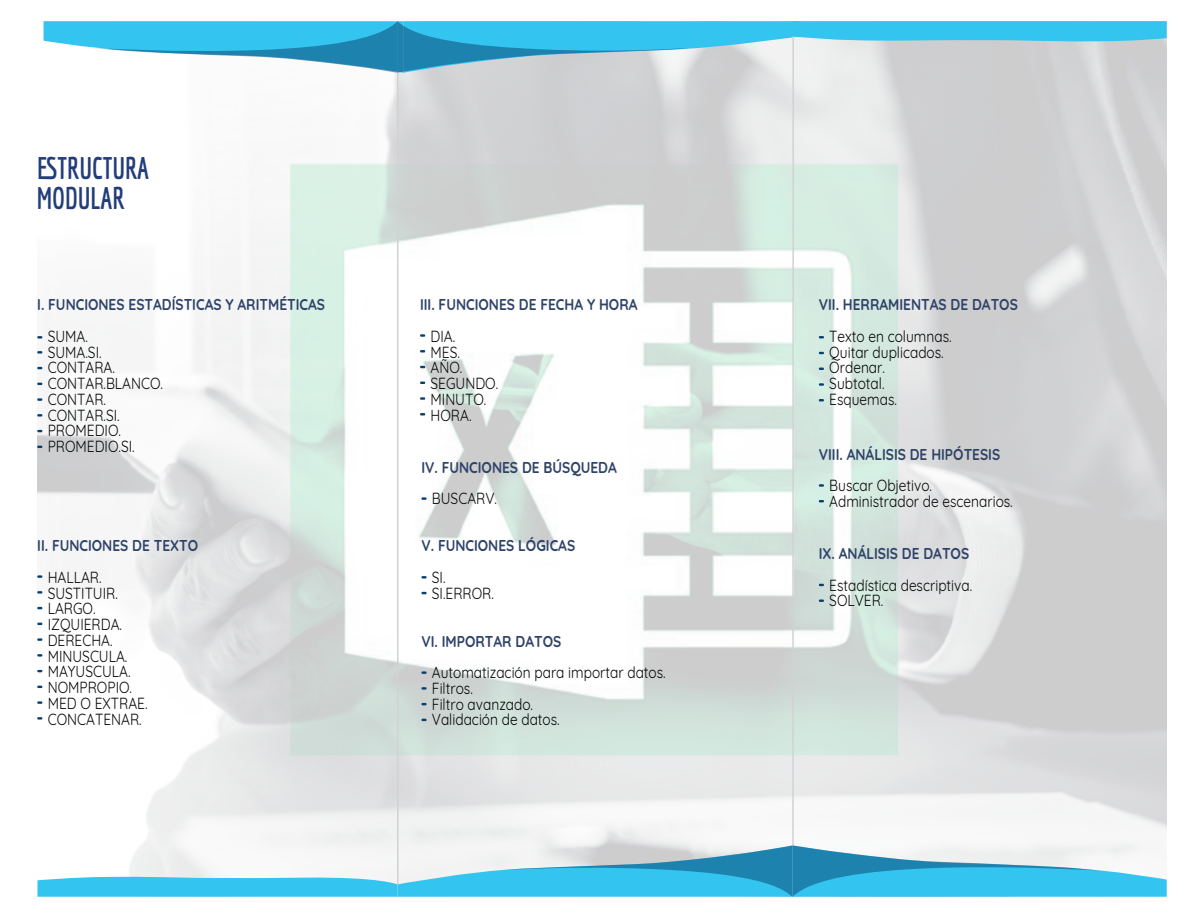
<style>
.page{position:relative;width:1188px;height:918px;background:#fff}
.page>*{position:absolute;margin:0;border:0;box-sizing:border-box;transform-origin:0 0}
.t1{font:700 30.45px/30px "Economica";color:#223d79;scale:.88 1}
.t2{font:15.75px/15.8px "Quicksand";color:#040504;scale:.88 1}
.t3{font:700 15.75px "Quicksand";color:#2f4368;scale:.88 1}
</style>
<div class="page">
<img style="left:37px;top:21px;width:1130px;height:824px">
<svg style="left:421px;top:497px;width:6px;height:4px"></svg>
<svg style="left:421px;top:575px;width:6px;height:4px"></svg>
<svg style="left:421px;top:591px;width:6px;height:4px"></svg>
<svg style="left:421px;top:671px;width:6px;height:4px"></svg>
<svg style="left:421px;top:686px;width:6px;height:4px"></svg>
<svg style="left:421px;top:702px;width:6px;height:4px"></svg>
<svg style="left:421px;top:718px;width:6px;height:4px"></svg>
<svg style="left:818px;top:335px;width:7px;height:4px"></svg>
<svg style="left:818px;top:351px;width:7px;height:4px"></svg>
<svg style="left:818px;top:367px;width:7px;height:4px"></svg>
<svg style="left:818px;top:383px;width:7px;height:3px"></svg>
<svg style="left:818px;top:398px;width:7px;height:4px"></svg>
<svg style="left:818px;top:484px;width:7px;height:3px"></svg>
<svg style="left:818px;top:499px;width:7px;height:4px"></svg>
<svg style="left:818px;top:583px;width:7px;height:4px"></svg>
<svg style="left:818px;top:599px;width:7px;height:4px"></svg>
<svg style="left:37px;top:335px;width:6px;height:4px"></svg>
<svg style="left:37px;top:350px;width:6px;height:4px"></svg>
<svg style="left:37px;top:366px;width:6px;height:4px"></svg>
<svg style="left:37px;top:382px;width:6px;height:4px"></svg>
<svg style="left:37px;top:398px;width:6px;height:4px"></svg>
<svg style="left:37px;top:413px;width:6px;height:4px"></svg>
<svg style="left:37px;top:429px;width:6px;height:4px"></svg>
<svg style="left:37px;top:445px;width:6px;height:4px"></svg>
<svg style="left:37px;top:575px;width:6px;height:4px"></svg>
<svg style="left:37px;top:590px;width:6px;height:4px"></svg>
<svg style="left:37px;top:606px;width:6px;height:4px"></svg>
<svg style="left:37px;top:622px;width:6px;height:4px"></svg>
<svg style="left:37px;top:638px;width:6px;height:4px"></svg>
<svg style="left:37px;top:653px;width:6px;height:4px"></svg>
<svg style="left:37px;top:669px;width:6px;height:4px"></svg>
<svg style="left:37px;top:685px;width:6px;height:4px"></svg>
<svg style="left:37px;top:701px;width:6px;height:4px"></svg>
<svg style="left:37px;top:716px;width:6px;height:4px"></svg>
<svg style="left:419px;top:334px;width:7px;height:3px"></svg>
<svg style="left:419px;top:349px;width:7px;height:4px"></svg>
<svg style="left:419px;top:365px;width:7px;height:4px"></svg>
<svg style="left:419px;top:381px;width:7px;height:4px"></svg>
<svg style="left:419px;top:397px;width:7px;height:3px"></svg>
<svg style="left:419px;top:412px;width:7px;height:4px"></svg>
<svg style="left:37px;top:845px;width:1130px;height:52px"></svg>
<svg style="left:44px;top:21px;width:1123px;height:52px;background:#7ec9e1"></svg>
<hr style="left:397px;top:73px;width:2px;height:811px;background:#d1d2d4">
<hr style="left:792px;top:36px;width:2px;height:809px;background:#d1d2d4">
<h1 class="t1" style="left:37px;top:153px;width:129px">ESTRUCTURA<br>MODULAR</h1>
<p class="t3" style="left:37px;top:292px;width:329px">I. FUNCIONES ESTADÍSTICAS Y ARITMÉTICAS</p>
<p class="t2" style="left:48px;top:327px;width:133px">SUMA.<br>SUMA.SI.<br>CONTARA.<br>CONTAR.BLANCO.<br>CONTAR.<br>CONTAR.SI.<br>PROMEDIO.<br>PROMEDIO.SI.</p>
<p class="t3" style="left:37px;top:533px;width:184px">II. FUNCIONES DE TEXTO</p>
<p class="t2" style="left:48px;top:568px;width:115px">HALLAR.<br>SUSTITUIR.<br>LARGO.<br>IZQUIERDA.<br>DERECHA.<br>MINUSCULA.<br>MAYUSCULA.<br>NOMPROPIO.<br>MED O EXTRAE.<br>CONCATENAR.</p>
<p class="t3" style="left:420px;top:292px;width:249px">III. FUNCIONES DE FECHA Y HORA</p>
<p class="t2" style="left:431px;top:327px;width:78px">DIA.<br>MES.<br>AÑO.<br>SEGUNDO.<br>MINUTO.<br>HORA.</p>
<p class="t3" style="left:421px;top:454px;width:224px">IV. FUNCIONES DE BÚSQUEDA</p>
<p class="t2" style="left:432px;top:489px;width:75px">BUSCARV.</p>
<p class="t3" style="left:421px;top:533px;width:176px">V. FUNCIONES LÓGICAS</p>
<p class="t2" style="left:432px;top:568px;width:72px">SI.<br>SI.ERROR.</p>
<p class="t3" style="left:421px;top:628px;width:160px">VI. IMPORTAR DATOS</p>
<p class="t2" style="left:432px;top:663px;width:267px">Automatización para importar datos.<br>Filtros.<br>Filtro avanzado.<br>Validación de datos.</p>
<p class="t3" style="left:819px;top:292px;width:228px">VII. HERRAMIENTAS DE DATOS</p>
<p class="t2" style="left:829px;top:327px;width:140px">Texto en columnas.<br>Quitar duplicados.<br>Ordenar.<br>Subtotal.<br>Esquemas.</p>
<p class="t3" style="left:819px;top:441px;width:208px">VIII. ANÁLISIS DE HIPÓTESIS</p>
<p class="t2" style="left:829px;top:476px;width:210px">Buscar Objetivo.<br>Administrador de escenarios.</p>
<p class="t3" style="left:819px;top:540px;width:172px">IX. ANÁLISIS DE DATOS</p>
<p class="t2" style="left:829px;top:576px;width:164px">Estadística descriptiva.<br>SOLVER.</p>
</div>
